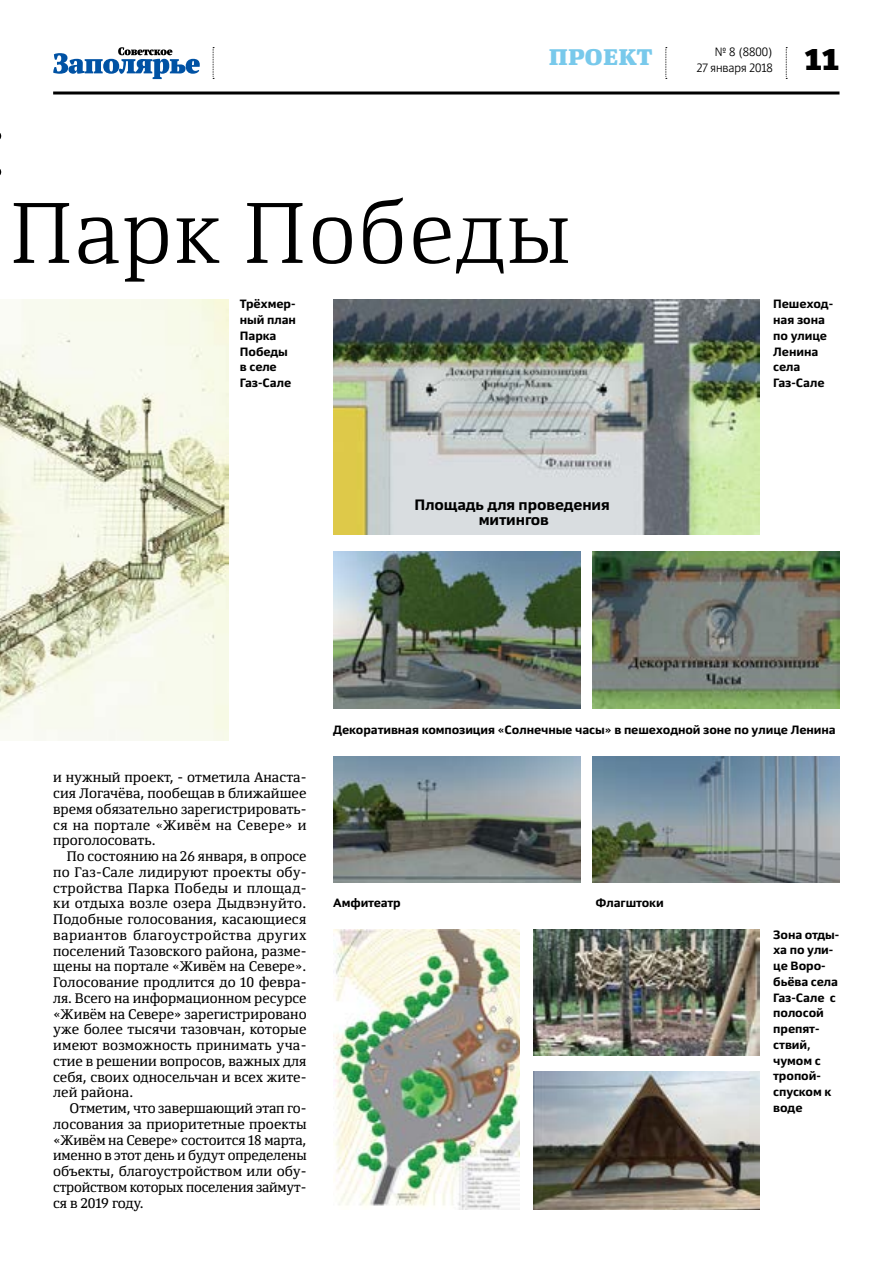
<style>
.page{position:relative;width:893px;height:1263px;background:#fff}
.page>*{position:absolute;margin:0;border:0;box-sizing:border-box;transform-origin:0 0}
.t1{font:300 85.5px "Yefimov Serif";letter-spacing:.015em;color:#000}
.t2{font:900 30px "Yefimov Sans";color:#000}
.t3{font:900 22.5px "Yefimov Serif";letter-spacing:.005em;color:#78c9eb}
.t4{font:700 15px/15.8px "Yefimov Sans";letter-spacing:-.005em;color:#000;text-align:center}
.t5{font:13.8px/15.8px "Yefimov Serif";color:#000;text-align:justify}
.t6{font:700 12px/15.8px "Yefimov Sans";letter-spacing:-.005em;color:#000}
.t7{font:300 12px "Yefimov Sans";letter-spacing:-.005em;color:#000}
</style>
<div class="page">
<svg style="left:786px;top:47px;width:1px;height:32px"></svg>
<svg style="left:213px;top:47px;width:1px;height:32px"></svg>
<svg style="left:665px;top:47px;width:2px;height:32px"></svg>
<hr style="left:53px;top:91px;width:786px;height:3px;background:#000">
<svg style="left:53px;top:47px;width:147px;height:32px"></svg>
<img style="left:0;top:299px;width:228px;height:441px">
<img style="left:333px;top:551px;width:247px;height:158px">
<img style="left:333px;top:756px;width:247px;height:126px">
<img style="left:593px;top:756px;width:247px;height:126px">
<img style="left:593px;top:551px;width:247px;height:158px">
<img style="left:333px;top:299px;width:426px;height:236px">
<img style="left:333px;top:929px;width:187px;height:280px">
<img style="left:533px;top:929px;width:227px;height:126px">
<img style="left:534px;top:1071px;width:226px;height:139px">
<h3 class="t3" style="left:549px;top:42px;width:105px">ПРОЕКТ</h3>
<p class="t7" style="left:715px;top:45px;width:59px">№ 8 (8800)</p>
<p class="t7" style="left:697px;top:61px;width:78px">27 января 2018</p>
<h2 class="t2" style="left:804px;top:40px;width:37px">11</h2>
<h1 class="t1" style="left:10px;top:181px;width:562px">Парк Победы</h1>
<p class="t6" style="left:240px;top:296px;width:58px">Трёхмер&shy;ный план<br>Парка<br>Победы в селе<br>Газ-Сале</p>
<p class="t6" style="left:773px;top:296px;width:61px">Пешеход&shy;ная зона по улице<br>Ленина села<br>Газ-Сале</p>
<p class="t4" style="left:415px;top:496px;width:197px">Площадь для проведения митингов</p>
<p class="t5" style="left:53px;top:769px;width:255px">и нужный проект, - отметила Анаста&shy;сия Логачёва, пообещав в ближайшее время обязательно зарегистрировать&shy;ся на портале «Живём на Севере» и проголосовать.</p>
<p class="t5" style="left:53px;top:848px;width:255px;text-indent:14px">По состоянию на 26 января, в опросе по Газ-Сале лидируют проекты обу&shy;стройства Парка Победы и площад&shy;ки отдыха возле озера Дыдвэнуйто.<br>Подобные голосования, касающиеся вариантов благоустройства других поселений Тазовского района, разме&shy;щены на портале «Живём на Севере».<br>Голосование продлится до 10 февра&shy;ля. Всего на информационном ресурсе «Живём на Севере» зарегистрировано уже более тысячи тазовчан, которые имеют возможность принимать уча&shy;стие в решении вопросов, важных для себя, своих односельчан и всех жите&shy;лей района.</p>
<p class="t5" style="left:53px;top:1100px;width:255px;text-indent:16px">Отметим, что завершающий этап го&shy;лосования за приоритетные проекты «Живём на Севере» состоится 18 марта, именно в этот день и будут определены объекты, благоустройством или обу&shy;стройством которых поселения займут&shy;ся в 2019 году.</p>
<p class="t6" style="left:333px;top:722px;width:504px">Декоративная композиция «Солнечные часы» в пешеходной зоне по улице Ленина</p>
<p class="t6" style="left:333px;top:895px;width:69px">Амфитеатр</p>
<p class="t6" style="left:595px;top:895px;width:70px">Флагштоки</p>
<p class="t6" style="left:773px;top:926px;width:67px">Зона отды&shy;ха по ули&shy;це Воро&shy;бьёва села<br>Газ-Сале с полосой препят&shy;ствий, чумом с тропой&shy;спуском к воде</p>
</div>
